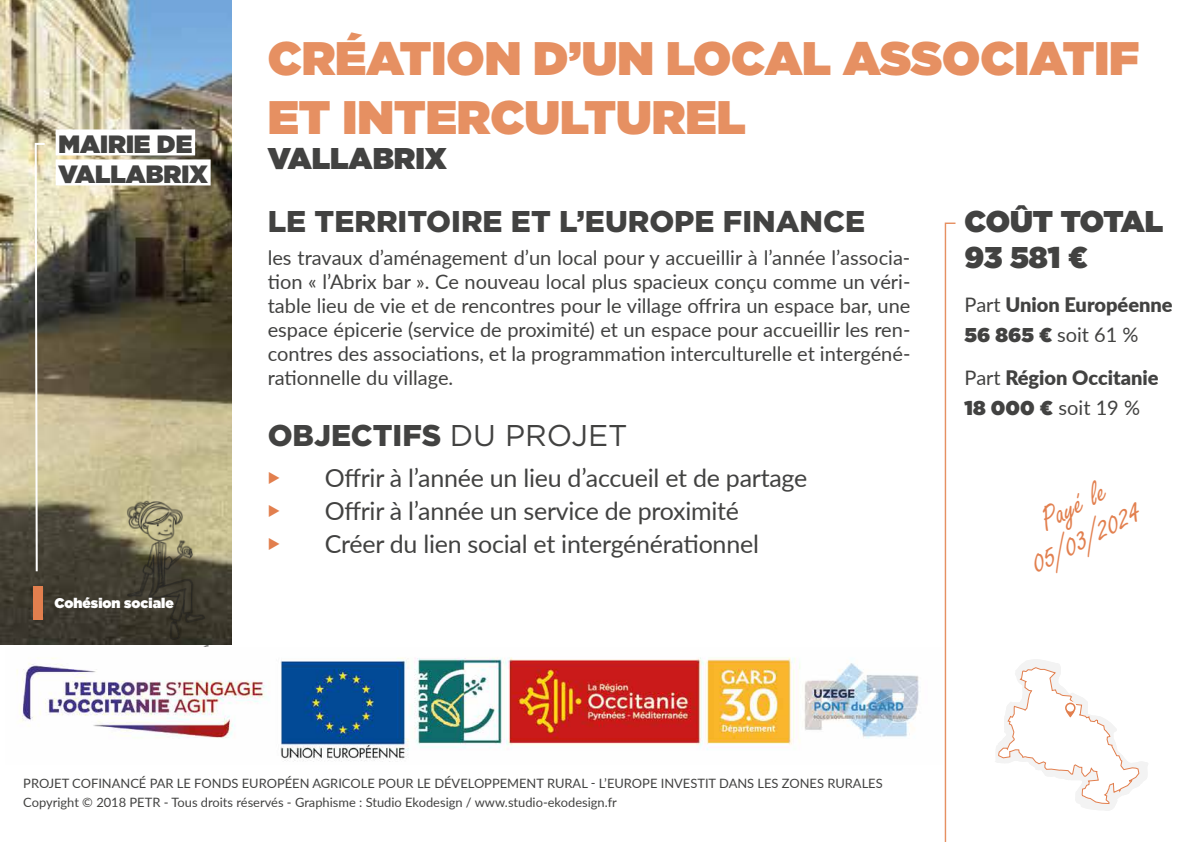
<style>
.page{position:relative;width:1191px;height:842px;background:#fff}
.page>*{position:absolute;margin:0;border:0;box-sizing:border-box;transform-origin:0 0}
.t1{font:900 47px/58.8px "Gotham";color:#e69062}
.t2{font:35px/34px "Freestyle Script";color:#e27f4e;text-align:center}
.t3{font:900 30px "Gotham";color:#424241}
.t4{font:900 30px/36px "Gotham";color:#424241}
.t5{font:25.2px "MS Gothic";color:#e27f4e}
.t6{font:25px "Lato";letter-spacing:-.01em;color:#424241}
.t7{font:900 25px/30px "Gotham";color:#424241}
.t8{font:20px/24px "Lato";color:#424241;text-align:justify}
.t9{font:900 20px/29.7px "Lato";color:#424241}
.t10{font:900 14px "Gotham";color:#fff}
.t11{font:12.9px/19.3px "Lato";color:#424241}
.s1{font-weight:400}
.s2{font-family:"Gotham"}
</style>
<div class="page">
<svg style="left:944px;top:222px;width:12px;height:620px"></svg>
<img style="left:0;top:0;width:232px;height:645px">
<div style="left:56px;top:129px;width:139px;height:26px;background:#fff"></div>
<div style="left:56px;top:159px;width:155px;height:26px;background:#fff"></div>
<svg style="left:995px;top:659px;width:153px;height:152px"></svg>
<img style="left:117px;top:490px;width:95px;height:157px">
<img style="left:16px;top:657px;width:903px;height:105px">
<div style="left:33px;top:586px;width:10px;height:33px;background:#e27f4e"></div>
<svg style="left:34px;top:142px;width:13px;height:431px;background:#a8a28c"></svg>
<p class="t7" style="left:58px;top:128px;width:151px">MAIRIE DE<br>VALLABRIX</p>
<p class="t10" style="left:55px;top:592px;width:121px">Cohésion sociale</p>
<h1 class="t1" style="left:268px;top:28px;width:873px">CRÉATION D’UN LOCAL ASSOCIATIF<br>ET INTERCULTUREL</h1>
<h3 class="t4" style="left:268px;top:139px;width:181px">VALLABRIX</h3>
<h3 class="t3" style="left:268px;top:201px;width:599px">LE TERRITOIRE ET L’EUROPE FINANCE</h3>
<p class="t8" style="left:268px;top:244px;width:644px">les travaux d’aménagement d’un local pour y accueillir à l’année l’associa&shy;tion « l’Abrix bar ». Ce nouveau local plus spacieux conçu comme un véri&shy;table lieu de vie et de rencontres pour le village offrira un espace bar, une espace épicerie (service de proximité) et un espace pour accueillir les ren&shy;contres des associations, et la programmation interculturelle et intergéné&shy;rationnelle du village.</p>
<h3 class="t3" style="left:268px;top:414px;width:361px">OBJECTIFS <span class="s1">DU PROJET</span></h3>
<p class="t5" style="left:268px;top:465px;width:14px">▶</p>
<p class="t6" style="left:325px;top:460px;width:484px">Offrir à l’année un lieu d’accueil et de partage</p>
<p class="t5" style="left:268px;top:498px;width:14px">▶</p>
<p class="t6" style="left:325px;top:493px;width:416px">Offrir à l’année un service de proximité</p>
<p class="t5" style="left:268px;top:531px;width:14px">▶</p>
<p class="t6" style="left:325px;top:526px;width:436px">Créer du lien social et intergénérationnel</p>
<h3 class="t4" style="left:964px;top:203px;width:200px">COÛT TOTAL<br>93 581 €</h3>
<p class="t9" style="left:964px;top:289px;width:210px"><span class="s1">Part</span> Union Européenne<br><span class="s2">56 865 €</span> <span class="s1">soit 61 %</span></p>
<p class="t9" style="left:964px;top:362px;width:195px"><span class="s1">Part</span> Région Occitanie<br><span class="s2">18 000 €</span> <span class="s1">soit 19 %</span></p>
<h2 class="t2" style="left:1010px;top:519px;width:121px;rotate:-27deg">Payé le<br>05/03/2024</h2>
<p class="t11" style="left:23px;top:773px;width:861px">PROJET COFINANCÉ PAR LE FONDS EUROPÉEN AGRICOLE POUR LE DÉVELOPPEMENT RURAL - L’EUROPE INVESTIT DANS LES ZONES RURALES<br>Copyright © 2018 PETR - Tous droits réservés - Graphisme : Studio Ekodesign / www.studio-ekodesign.fr</p>
</div>
